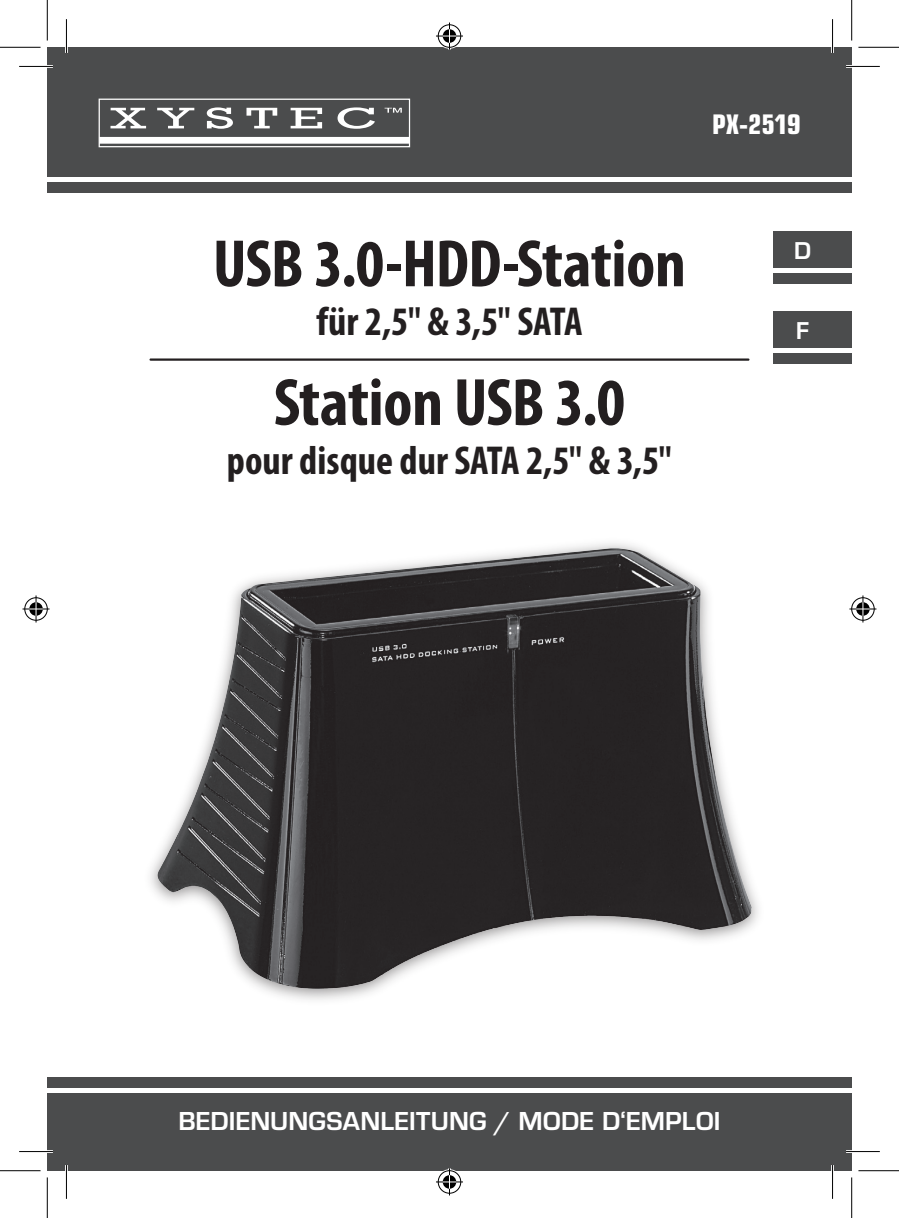
<style>
.page{position:relative;width:899px;height:1218px;background:#fff}
.page>*{position:absolute;margin:0;border:0;box-sizing:border-box;transform-origin:0 0}
.t1{font:700 condensed 67.5px "Myriad Pro";letter-spacing:-.01em;color:#231f20}
.t2{font:700 condensed 40.5px "Myriad Pro";color:#231f20}
.t3{font:700 27px "Eurostile T";letter-spacing:.005em;color:#fff}
.t4{font:700 condensed 27px "Eurostile";letter-spacing:-.015em;color:#fff}
.t5{font:600 22.5px "Eurostile";color:#fff}
</style>
<div class="page">
<div style="left:773px;top:232px;width:78px;height:36px;background:#4b4c4d"></div>
<div style="left:47px;top:47px;width:804px;height:130px;background:#4b4c4d"></div>
<div style="left:47px;top:182px;width:804px;height:11px;background:#4b4c4d"></div>
<div style="left:47px;top:1092px;width:804px;height:78px;background:#4b4c4d"></div>
<div style="left:47px;top:1076px;width:804px;height:10px;background:#4b4c4d"></div>
<div style="left:773px;top:273px;width:78px;height:11px;background:#4b4c4d"></div>
<hr style="left:150px;top:358px;width:598px;height:2px;background:#231f20">
<div style="left:773px;top:311px;width:78px;height:37px;background:#4b4c4d"></div>
<div style="left:773px;top:353px;width:78px;height:10px;background:#4b4c4d"></div>
<svg style="left:98px;top:98px;width:312px;height:49px"></svg>
<img style="left:155px;top:548px;width:596px;height:440px">
<hr style="left:19px;top:65px;width:34px;height:3px;background:#fff">
<hr style="left:845px;top:65px;width:34px;height:3px;background:#fff">
<hr style="left:19px;top:1149px;width:34px;height:3px;background:#fff">
<hr style="left:845px;top:1149px;width:34px;height:3px;background:#fff">
<hr style="left:65px;top:19px;width:3px;height:34px;background:#fff">
<hr style="left:65px;top:1164px;width:3px;height:34px;background:#fff">
<hr style="left:830px;top:19px;width:3px;height:34px;background:#fff">
<hr style="left:830px;top:1164px;width:3px;height:34px;background:#fff">
<hr style="left:19px;top:66px;width:34px;height:1px;background:#000">
<hr style="left:845px;top:66px;width:34px;height:1px;background:#000">
<hr style="left:19px;top:1150px;width:34px;height:1px;background:#000">
<hr style="left:845px;top:1150px;width:34px;height:1px;background:#000">
<hr style="left:66px;top:19px;width:1px;height:34px;background:#000">
<hr style="left:66px;top:1164px;width:1px;height:34px;background:#000">
<hr style="left:831px;top:19px;width:1px;height:34px;background:#000">
<hr style="left:831px;top:1164px;width:1px;height:34px;background:#000">
<hr style="left:0;top:47px;width:41px;height:1px;background:#000">
<hr style="left:858px;top:47px;width:40px;height:1px;background:#000">
<hr style="left:0;top:1169px;width:41px;height:1px;background:#000">
<hr style="left:858px;top:1169px;width:40px;height:1px;background:#000">
<hr style="left:47px;top:0;width:1px;height:40px;background:#000">
<hr style="left:47px;top:1177px;width:1px;height:40px;background:#000">
<hr style="left:850px;top:0;width:1px;height:40px;background:#000">
<hr style="left:850px;top:1177px;width:1px;height:40px;background:#000">
<svg style="left:436px;top:23px;width:27px;height:27px"></svg>
<svg style="left:436px;top:1168px;width:27px;height:27px"></svg>
<svg style="left:23px;top:595px;width:27px;height:27px"></svg>
<svg style="left:849px;top:595px;width:27px;height:27px"></svg>
<p class="t4" style="left:712px;top:108px;width:90px">PX-2519</p>
<h1 class="t1" style="left:213px;top:226px;width:474px">USB 3.0-HDD-Station</h1>
<p class="t2" style="left:316px;top:299px;width:267px">für 2,5" &amp; 3,5" SATA</p>
<h1 class="t1" style="left:273px;top:365px;width:353px">Station USB 3.0</h1>
<p class="t2" style="left:227px;top:437px;width:446px">pour disque dur SATA 2,5" &amp; 3,5"</p>
<p class="t5" style="left:793px;top:236px;width:18px">D</p>
<p class="t5" style="left:795px;top:316px;width:15px">F</p>
<p class="t3" style="left:178px;top:1105px;width:543px">BEDIENUNGSANLEITUNG / MODE D‘EMPLOI</p>
</div>
